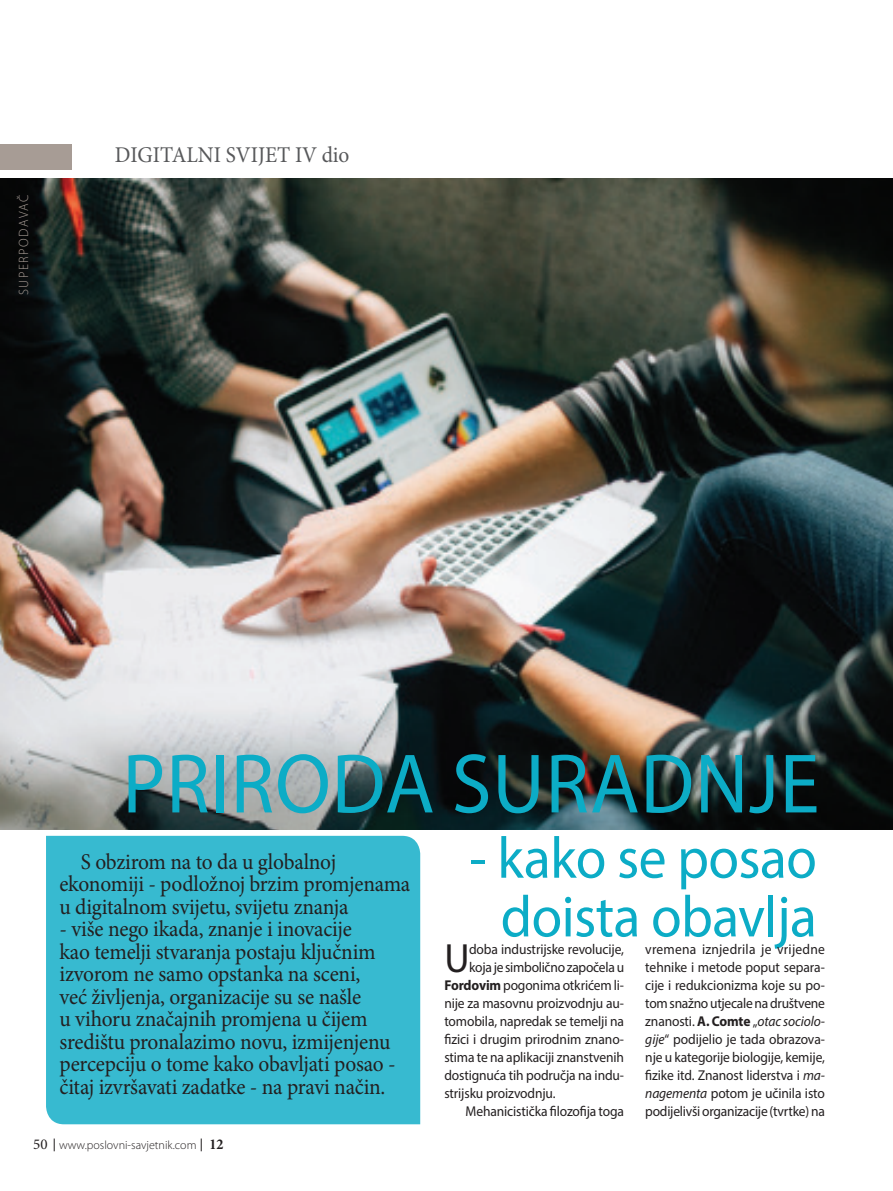
<style>
.page{position:relative;width:893px;height:1191px;background:#fff}
.page>*{position:absolute;margin:0;border:0;box-sizing:border-box;transform-origin:0 0}
.t1{font:85.05px "Myriad Pro";color:#0cacc6;scale:.95 1}
.t2{font:58.65px/58.7px "Myriad Pro";letter-spacing:-.01em;color:#0cacc6;text-align:center;scale:.95 1}
.t3{font:40.95px "Myriad Pro";color:#231f20;scale:.95 1}
.t4{font:22.5px/22.5px "Minion Pro";letter-spacing:-.01em;color:#231f20;scale:.95 1}
.t5{font:22.5px "Minion Pro";color:#57585a;scale:.95 1}
.t6{font:14.25px/18px "Myriad Pro";letter-spacing:-.01em;color:#231f20;text-align:justify;scale:.95 1}
.t7{font:300 13.5px "Myriad Pro";color:#a79c95;scale:.95 1}
.t8{font:300 12px "Myriad Pro";color:#231f20}
.s1{font-weight:700}
.s2{font-style:italic}
.s3{font-family:"Minion Pro";font-weight:400;font-size:15px}
.s4{font-family:"Minion Pro";font-weight:700;font-stretch:condensed;font-size:15px}
</style>
<div class="page">
<svg style="left:54px;top:1138px;width:1px;height:13px"></svg>
<svg style="left:201px;top:1138px;width:1px;height:13px"></svg>
<div style="left:46px;top:836px;width:374px;height:288px;background:#37bad0"></div>
<img style="left:0;top:179px;width:893px;height:650px">
<div style="left:0;top:145px;width:72px;height:25px;background:#a79c95"></div>
<p class="t7" style="left:16px;top:295px;width:107px;rotate:-90deg">superpodavač</p>
<h3 class="t5" style="left:115px;top:140px;width:248px">Digitalni svijet IV dio</h3>
<h1 class="t1" style="left:122px;top:731px;width:93px">Priroda</h1>
<h1 class="t1" style="left:452px;top:731px;width:49px">suradnje</h1>
<h3 class="t4" style="left:60px;top:850px;width:371px;text-indent:21px">S obzirom na to da u globalnoj ekonomiji - podložnoj brzim promjenama u digitalnom svijetu, svijetu znanja</h3>
<p class="t4" style="left:60px;top:918px;width:356px">- više nego ikada, znanje i inovacije<br>kao temelji stvaranja postaju ključnim izvorom ne samo opstanka na sceni,<br>već življenja, organizacije su se našle<br>u vihoru značajnih promjena u čijem središtu pronalazimo novu, izmijenjenu percepciju o tome kako obavljati posao - čitaj izvršavati zadatke - na pravi način.</p>
<h2 class="t2" style="left:469px;top:827px;width:367px">- kako se posao doista obavlja</h2>
<h3 class="t3" style="left:444px;top:933px;width:28px">U</h3>
<p class="t6" style="left:469px;top:940px;width:165px">doba industrijske revolucije,</p>
<p class="t6" style="left:645px;top:940px;width:191px">vremena iznjedrila je vrijedne tehnike i metode poput separa&shy;cije i redukcionizma koje su po&shy;tom snažno utjecale na društvene znanosti. <span class="s1">A. Comte</span> „<span class="s2">otac sociolo&shy;gije</span>“ podijelio je tada obrazova&shy;nje u kategorije biologije, kemije, fizike itd. Znanost liderstva i <span class="s2">ma&shy;nagementa</span> potom je učinila isto podijelivši organizacije (tvrtke) na</p>
<p class="t6" style="left:469px;top:958px;width:165px">koja je simbolično započela u</p>
<p class="t6" style="left:444px;top:976px;width:191px"><span class="s1">Fordovim</span> pogonima otkrićem li-</p>
<p class="t6" style="left:444px;top:994px;width:191px">nije za masovnu proizvodnju au-</p>
<p class="t6" style="left:444px;top:1012px;width:191px">tomobila, napredak se temelji na</p>
<p class="t6" style="left:444px;top:1030px;width:191px">fizici i drugim prirodnim znano-</p>
<p class="t6" style="left:444px;top:1048px;width:191px">stima te na aplikaciji znanstvenih</p>
<p class="t6" style="left:444px;top:1066px;width:191px">dostignuća tih područja na indu-</p>
<p class="t6" style="left:444px;top:1084px;width:119px">strijsku proizvodnju.</p>
<p class="t6" style="left:466px;top:1102px;width:168px">Mehanicistička filozofija toga</p>
<p class="t8" style="left:33px;top:1137px;width:192px"><span class="s3">50</span> www.poslovni-savjetnik.com <span class="s4">12</span></p>
</div>
